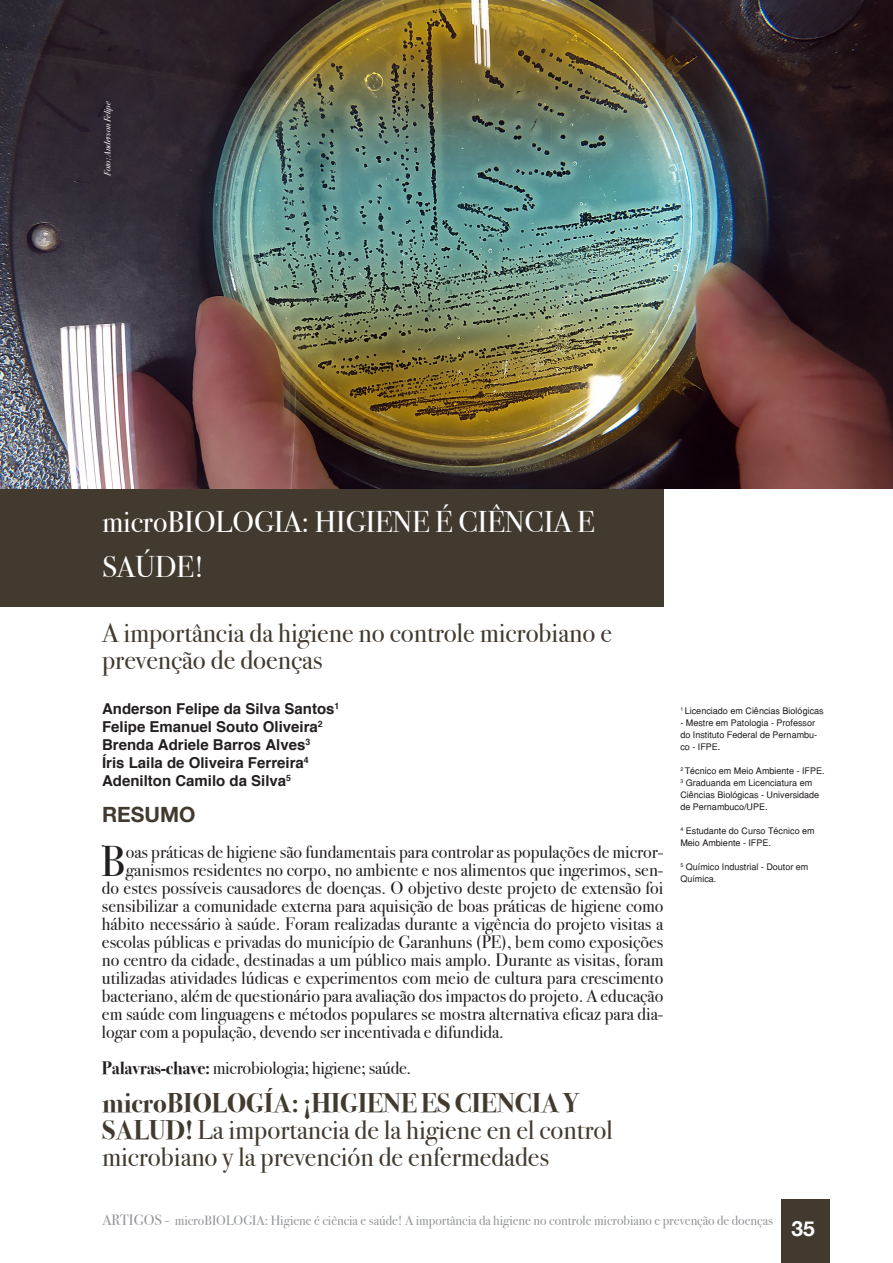
<style>
.page{position:relative;width:893px;height:1263px;background:#fff}
.page>*{position:absolute;margin:0;border:0;box-sizing:border-box;transform-origin:0 0}
.TEXTO{font:43.8px "Bodoni Svty Two OSITCTT";color:#231f20}
.TITULO{font:30px/45px "Bodoni Svty Two OSITCTT";color:#fff}
.TITULO-2{font:27px/27px "Bodoni Svty Two OSITCTT";color:#423a2f}
.INTERTITULOS{font:700 21px "Helvetica Neue";color:#423a2f}
.t1{font:700 21px "Helvetica Neue";color:#fff}
.TEXTO-2{font:18px "Bodoni Svty Two OSITCTT";color:#231f20}
.AUTORES{font:700 15px "Helvetica";color:#231f20}
.t2{font:13.5px "Bodoni Svty Two OSITCTT";color:#939598}
.NOTAS_R{font:9px/12px "Helvetica";color:#231f20}
.t3{font:italic 9px "Bodoni Svty Two OSITCTT";color:#fff}
.s1{font-weight:700}
.s2{font-size:15px}
</style>
<div class="page">
<div style="left:781px;top:1199px;width:48px;height:64px;background:#423a2f"></div>
<div style="left:0;top:486px;width:663px;height:120px;background:#423a2f"></div>
<img style="left:0;top:0;width:893px;height:489px">
<p class="t3" style="left:102px;top:176px;width:75px;rotate:-90deg">Foto: Anderson Felipe</p>
<p class="TITULO" style="left:102px;top:500px;width:494px">microBIOLOGIA: HIGIENE É CIÊNCIA E<br>SAÚDE!</p>
<p class="TITULO-2" style="left:102px;top:620px;width:511px">A importância da higiene no controle microbiano e</p>
<p class="TITULO-2" style="left:102px;top:647px;width:222px">prevenção de doenças</p>
<p class="AUTORES" style="left:102px;top:699px;width:239px">Anderson Felipe da Silva Santos<sup>1</sup></p>
<p class="AUTORES" style="left:102px;top:717px;width:222px">Felipe Emanuel Souto Oliveira<sup>2</sup></p>
<p class="AUTORES" style="left:102px;top:735px;width:210px">Brenda Adriele Barros Alves<sup>3</sup></p>
<p class="AUTORES" style="left:102px;top:753px;width:208px">Íris Laila de Oliveira Ferreira<sup>4</sup></p>
<p class="AUTORES" style="left:102px;top:771px;width:191px">Adenilton Camilo da Silva<sup>5</sup></p>
<p class="INTERTITULOS" style="left:102px;top:802px;width:95px">RESUMO</p>
<p class="TEXTO" style="left:101px;top:835px;width:27px">B</p>
<p class="TEXTO-2" style="left:126px;top:841px;width:539px">oas práticas de higiene são fundamentais para controlar as populações de micror-</p>
<p class="TEXTO-2" style="left:126px;top:859px;width:539px">ganismos residentes no corpo, no ambiente e nos alimentos que ingerimos, sen-</p>
<p class="TEXTO-2" style="left:102px;top:877px;width:563px">do estes possíveis causadores de doenças. O objetivo deste projeto de extensão foi</p>
<p class="TEXTO-2" style="left:102px;top:895px;width:563px">sensibilizar a comunidade externa para aquisição de boas práticas de higiene como</p>
<p class="TEXTO-2" style="left:102px;top:913px;width:563px">hábito necessário à saúde. Foram realizadas durante a vigência do projeto visitas a</p>
<p class="TEXTO-2" style="left:102px;top:931px;width:563px">escolas públicas e privadas do município de Garanhuns (PE), bem como exposições</p>
<p class="TEXTO-2" style="left:102px;top:949px;width:563px">no centro da cidade, destinadas a um público mais amplo. Durante as visitas, foram</p>
<p class="TEXTO-2" style="left:102px;top:967px;width:563px">utilizadas atividades lúdicas e experimentos com meio de cultura para crescimento</p>
<p class="TEXTO-2" style="left:102px;top:985px;width:563px">bacteriano, além de questionário para avaliação dos impactos do projeto. A educação</p>
<p class="TEXTO-2" style="left:102px;top:1003px;width:563px">em saúde com linguagens e métodos populares se mostra alternativa eficaz para dia-</p>
<p class="TEXTO-2" style="left:102px;top:1021px;width:403px">logar com a população, devendo ser incentivada e difundida.</p>
<p class="TEXTO-2" style="left:102px;top:1057px;width:311px"><span class="s1">Palavras-chave:</span> microbiologia; higiene; saúde.</p>
<p class="TITULO-2" style="left:102px;top:1089px;width:512px"><span class="s1">microBIOLOGÍA: ¡HIGIENE ES CIENCIA Y<br>SALUD!</span> La importancia de la higiene en el control microbiano y la prevención de enfermedades</p>
<p class="NOTAS_R" style="left:680px;top:705px;width:145px"><sup>1</sup> Licenciado em Ciências Biológicas</p>
<p class="NOTAS_R" style="left:680px;top:717px;width:138px">- Mestre em Patologia - Professor do Instituto Federal de Pernambu&shy;co - IFPE.</p>
<p class="NOTAS_R" style="left:680px;top:765px;width:146px"><sup>2</sup> Técnico em Meio Ambiente - IFPE.</p>
<p class="NOTAS_R" style="left:680px;top:777px;width:140px"><sup>3</sup> Graduanda em Licenciatura em<br>Ciências Biológicas - Universidade de Pernambuco/UPE.</p>
<p class="NOTAS_R" style="left:680px;top:825px;width:136px"><sup>4</sup> Estudante do Curso Técnico em<br>Meio Ambiente - IFPE.</p>
<p class="NOTAS_R" style="left:680px;top:861px;width:130px"><sup>5</sup> Químico Industrial - Doutor em<br>Química.</p>
<p class="t2" style="left:102px;top:1212px;width:672px"><span class="s2">ARTIGOS -</span> microBIOLOGIA: Higiene é ciência e saúde! A importância da higiene no controle microbiano e prevenção de doenças</p>
<p class="t1" style="left:791px;top:1216px;width:25px">35</p>
</div>
